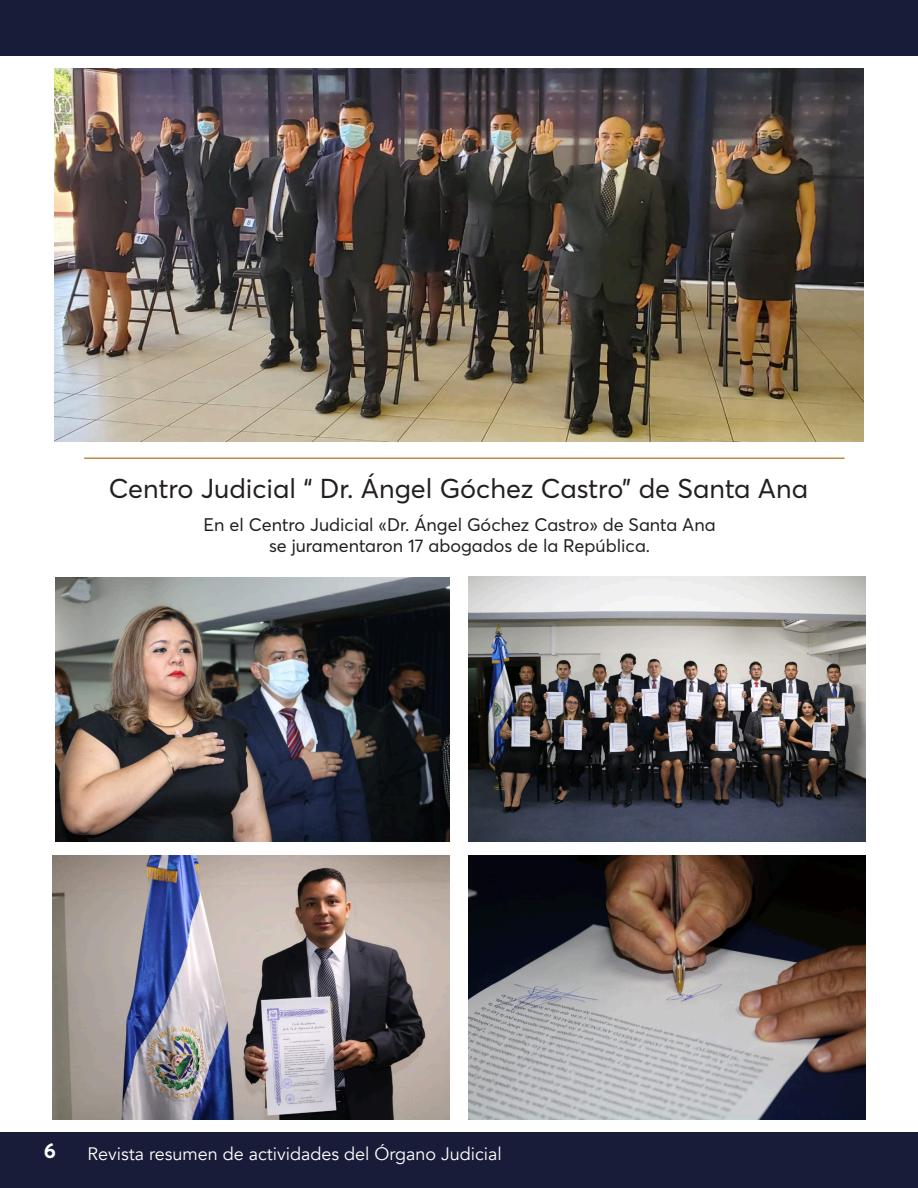
<style>
.page{position:relative;width:918px;height:1188px;background:#fff}
.page>*{position:absolute;margin:0;border:0;box-sizing:border-box;transform-origin:0 0}
.t1{font:27px "Averta Demo PE";color:#231f20}
.t2{font:700 21px "Averta";color:#fff}
.t3{font:18px "Averta Demo PE";color:#231f20}
.t4{font:18px "Avenir";color:#fff}
</style>
<div class="page">
<div style="left:0;top:1133px;width:918px;height:55px;background:#191c38"></div>
<div style="left:0;top:0;width:918px;height:55px;background:#191c38"></div>
<hr style="left:84px;top:458px;width:761px;height:1px;background:#bd8748">
<img style="left:468px;top:577px;width:397px;height:264px">
<img style="left:55px;top:578px;width:395px;height:263px">
<img style="left:469px;top:855px;width:396px;height:264px">
<img style="left:53px;top:855px;width:397px;height:265px">
<img style="left:55px;top:68px;width:809px;height:374px">
<p class="t1" style="left:109px;top:470px;width:701px">Centro Judicial “ Dr. Ángel Góchez Castro” de Santa Ana</p>
<p class="t3" style="left:204px;top:512px;width:513px">En el Centro Judicial «Dr. Ángel Góchez Castro» de Santa Ana</p>
<p class="t3" style="left:269px;top:534px;width:383px">se juramentaron 17 abogados de la República.</p>
<p class="t2" style="left:44px;top:1137px;width:14px">6</p>
<p class="t4" style="left:87px;top:1143px;width:416px">Revista resumen de actividades del Órgano Judicial</p>
</div>
